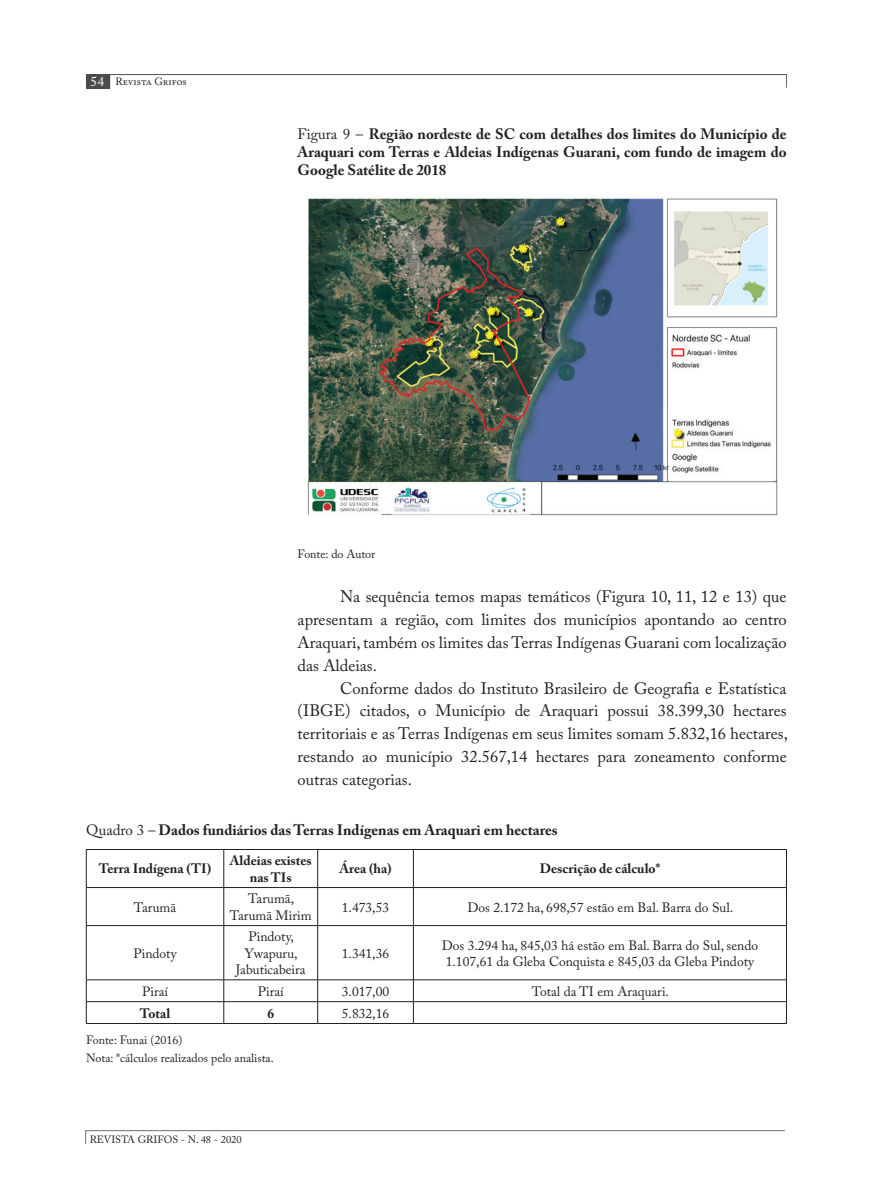
<style>
.page{position:relative;width:893px;height:1191px;background:#fff}
.page>*{position:absolute;margin:0;border:0;box-sizing:border-box;transform-origin:0 0}
.t1{font:16.5px/22.8px "Adobe Caslon Pro";color:#231f20;text-align:justify}
.t2{font:700 15px/18px "Adobe Caslon Pro";color:#231f20;text-align:justify}
.t3{font:13.5px/16.2px "Adobe Caslon Pro";color:#231f20;text-align:center}
.t4{font:700 13.5px/16.2px "Adobe Caslon Pro";color:#231f20;text-align:center}
.t5{font:12px/18px "Adobe Caslon Pro";color:#231f20}
.t6{font:10.5px "Adobe Caslon Pro";color:#231f20}
.s1{font-size:13.5px;color:#fff}
.s2{font-weight:400}
</style>
<div class="page">
<img style="left:86px;top:74px;width:701px;height:14px">
<img style="left:85px;top:1130px;width:699px;height:13px">
<img style="left:307px;top:198px;width:471px;height:318px">
<hr style="left:86px;top:849px;width:138px;height:1px;background:#231f20">
<hr style="left:86px;top:849px;width:1px;height:38px;background:#231f20">
<hr style="left:224px;top:849px;width:94px;height:1px;background:#231f20">
<hr style="left:224px;top:849px;width:1px;height:38px;background:#231f20">
<hr style="left:318px;top:849px;width:95px;height:1px;background:#231f20">
<hr style="left:317px;top:849px;width:1px;height:38px;background:#231f20">
<hr style="left:413px;top:849px;width:374px;height:1px;background:#231f20">
<hr style="left:413px;top:849px;width:1px;height:38px;background:#231f20">
<hr style="left:786px;top:849px;width:1px;height:38px;background:#231f20">
<hr style="left:86px;top:887px;width:138px;height:1px;background:#231f20">
<hr style="left:86px;top:887px;width:1px;height:38px;background:#231f20">
<hr style="left:224px;top:887px;width:94px;height:1px;background:#231f20">
<hr style="left:224px;top:887px;width:1px;height:38px;background:#231f20">
<hr style="left:318px;top:887px;width:95px;height:1px;background:#231f20">
<hr style="left:317px;top:887px;width:1px;height:38px;background:#231f20">
<hr style="left:413px;top:887px;width:374px;height:1px;background:#231f20">
<hr style="left:413px;top:887px;width:1px;height:38px;background:#231f20">
<hr style="left:786px;top:887px;width:1px;height:38px;background:#231f20">
<hr style="left:86px;top:925px;width:138px;height:1px;background:#231f20">
<hr style="left:86px;top:925px;width:1px;height:54px;background:#231f20">
<hr style="left:224px;top:925px;width:94px;height:1px;background:#231f20">
<hr style="left:224px;top:925px;width:1px;height:54px;background:#231f20">
<hr style="left:318px;top:925px;width:95px;height:1px;background:#231f20">
<hr style="left:317px;top:925px;width:1px;height:54px;background:#231f20">
<hr style="left:413px;top:925px;width:374px;height:1px;background:#231f20">
<hr style="left:413px;top:925px;width:1px;height:54px;background:#231f20">
<hr style="left:786px;top:925px;width:1px;height:54px;background:#231f20">
<hr style="left:86px;top:979px;width:138px;height:1px;background:#231f20">
<hr style="left:224px;top:979px;width:94px;height:1px;background:#231f20">
<hr style="left:318px;top:979px;width:95px;height:1px;background:#231f20">
<hr style="left:413px;top:979px;width:374px;height:1px;background:#231f20">
<hr style="left:86px;top:1001px;width:138px;height:1px;background:#231f20">
<svg style="left:86px;top:980px;width:1px;height:43px"></svg>
<hr style="left:224px;top:1001px;width:94px;height:1px;background:#231f20">
<svg style="left:224px;top:980px;width:1px;height:43px"></svg>
<hr style="left:318px;top:1001px;width:95px;height:1px;background:#231f20">
<svg style="left:317px;top:980px;width:1px;height:43px"></svg>
<hr style="left:413px;top:1001px;width:374px;height:1px;background:#231f20">
<svg style="left:413px;top:980px;width:1px;height:43px"></svg>
<svg style="left:786px;top:980px;width:1px;height:43px"></svg>
<hr style="left:86px;top:1023px;width:138px;height:1px;background:#231f20">
<hr style="left:224px;top:1023px;width:94px;height:1px;background:#231f20">
<hr style="left:318px;top:1023px;width:95px;height:1px;background:#231f20">
<hr style="left:413px;top:1023px;width:374px;height:1px;background:#231f20">
<p class="t6" style="left:91px;top:75px;width:98px"><span class="s1">54</span> Revista Grifos</p>
<p class="t2" style="left:298px;top:124px;width:491px"><span class="s2">Figura 9 –</span> Região nordeste de SC com detalhes dos limites do Município de Araquari com Terras e Aldeias Indígenas Guarani, com fundo de imagem do Google Satélite de 2018</p>
<p class="t5" style="left:298px;top:545px;width:79px">Fonte: do Autor</p>
<p class="t1" style="left:298px;top:585px;width:491px;text-indent:43px">Na sequência temos mapas temáticos (Figura 10, 11, 12 e 13) que apresentam a região, com limites dos municípios apontando ao centro Araquari, também os limites das Terras Indígenas Guarani com localização das Aldeias.</p>
<p class="t1" style="left:298px;top:676px;width:492px;text-indent:43px">Conforme dados do Instituto Brasileiro de Geografia e Estatística (IBGE) citados, o Município de Araquari possui 38.399,30 hectares territoriais e as Terras Indígenas em seus limites somam 5.832,16 hectares, restando ao município 32.567,14 hectares para zoneamento conforme outras categorias.</p>
<p class="t2" style="left:86px;top:820px;width:473px"><span class="s2">Quadro 3 –</span> Dados fundiários das Terras Indígenas em Araquari em hectares</p>
<p class="t4" style="left:99px;top:860px;width:114px">Terra Indígena (TI)</p>
<p class="t4" style="left:230px;top:852px;width:83px">Aldeias existes nas TIs</p>
<p class="t4" style="left:339px;top:860px;width:54px">Área (ha)</p>
<p class="t4" style="left:540px;top:860px;width:122px">Descrição de cálculo*</p>
<p class="t3" style="left:134px;top:898px;width:41px">Tarumã</p>
<p class="t3" style="left:230px;top:890px;width:83px">Tarumã,<br>Tarumã Mirim</p>
<p class="t3" style="left:342px;top:898px;width:49px">1.473,53</p>
<p class="t3" style="left:467px;top:898px;width:267px">Dos 2.172 ha, 698,57 estão em Bal. Barra do Sul.</p>
<p class="t3" style="left:133px;top:945px;width:45px">Pindoty</p>
<p class="t3" style="left:236px;top:928px;width:71px">Pindoty,<br>Ywapuru,<br>Jabuticabeira</p>
<p class="t3" style="left:342px;top:945px;width:49px">1.341,36</p>
<p class="t3" style="left:442px;top:936px;width:318px;text-align:left">Dos 3.294 ha, 845,03 há estão em Bal. Barra do Sul, sendo<br>1.107,61 da Gleba Conquista e 845,03 da Gleba Pindoty</p>
<p class="t3" style="left:142px;top:983px;width:27px">Piraí</p>
<p class="t3" style="left:258px;top:983px;width:26px">Piraí</p>
<p class="t3" style="left:342px;top:983px;width:49px">3.017,00</p>
<p class="t3" style="left:532px;top:983px;width:139px">Total da TI em Araquari.</p>
<p class="t4" style="left:140px;top:1004px;width:32px">Total</p>
<p class="t4" style="left:267px;top:1004px;width:8px">6</p>
<p class="t3" style="left:342px;top:1004px;width:49px">5.832,16</p>
<p class="t5" style="left:86px;top:1031px;width:189px">Fonte: Funai (2016)<br>Nota: *cálculos realizados pelo analista.</p>
<p class="t6" style="left:90px;top:1132px;width:153px">REVISTA GRIFOS - N. 48 - 2020</p>
</div>
